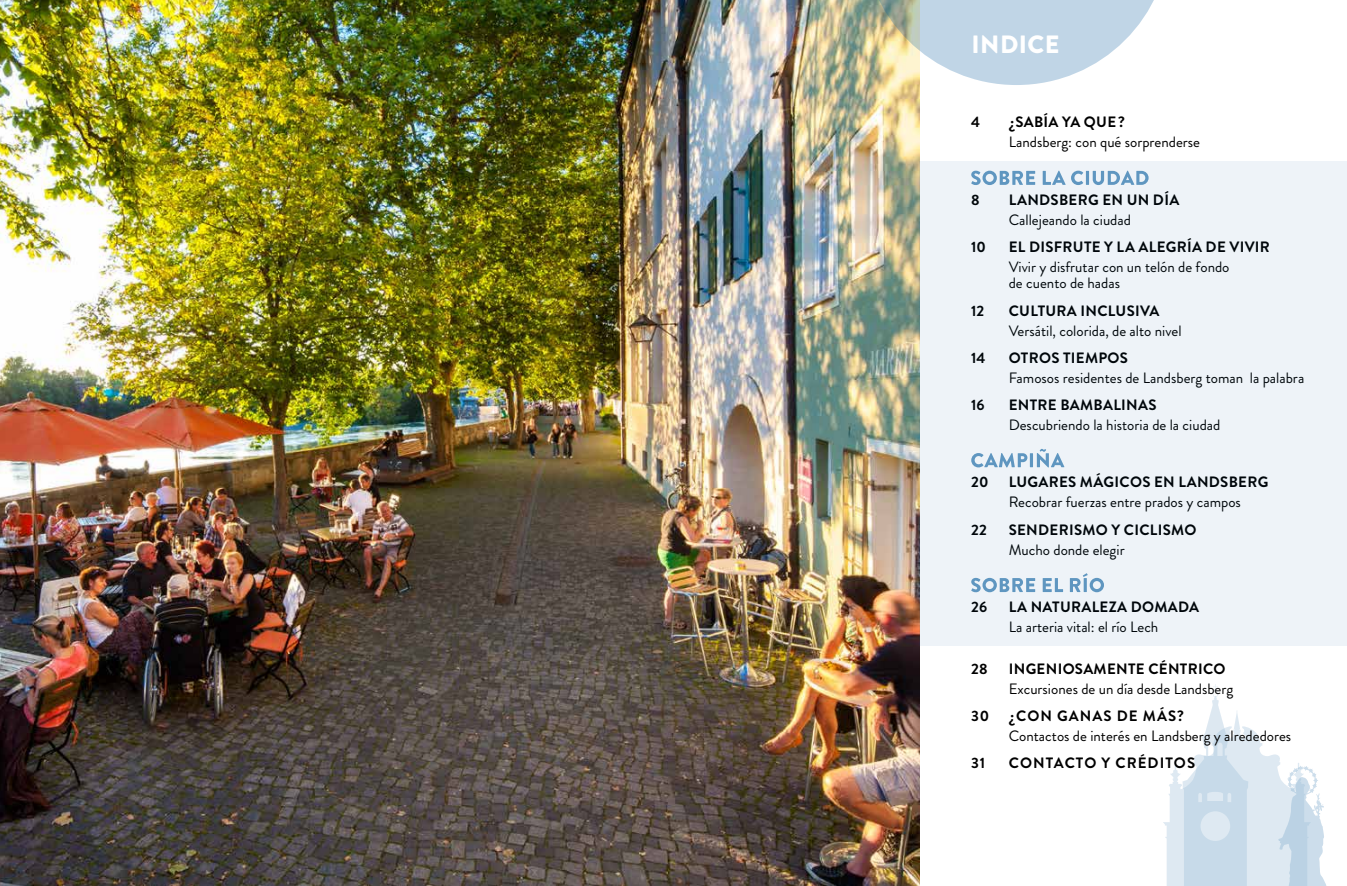
<style>
.page{position:relative;width:1347px;height:886px;background:#fff}
.page>*{position:absolute;margin:0;border:0;box-sizing:border-box;transform-origin:0 0}
.t1{font:900 25px "Brandon Grotesque";letter-spacing:.02em;color:#fff}
.t2{font:15px/16.2px "Brandon Grotesque";color:#000}
.t3{font:700 15px "Brandon Grotesque";letter-spacing:.02em;color:#000}
.t4{font:700 15px "Brandon Grotesque";letter-spacing:.07em;color:#000}
</style>
<div class="page">
<img style="left:0;top:0;width:919px;height:886px">
<svg style="left:1163px;top:684px;width:164px;height:202px"></svg>
<svg style="left:863px;top:0;width:291px;height:85px"></svg>
<div style="left:919px;top:161px;width:427px;height:485px;background:#eef3f8"></div>
<h1 class="t1" style="left:971px;top:27px;width:90px">INDICE</h1>
<p class="t3" style="left:971px;top:112px;width:10px">4</p>
<p class="t3" style="left:1008px;top:112px;width:118px">¿SABÍA YA QUE?</p>
<p class="t2" style="left:1008px;top:134px;width:193px">Landsberg: con qué sorprenderse</p>
<p class="t3" style="left:971px;top:189px;width:10px">8</p>
<p class="t3" style="left:1008px;top:189px;width:172px">LANDSBERG EN UN DÍA</p>
<p class="t2" style="left:1008px;top:212px;width:124px">Callejeando la ciudad</p>
<p class="t3" style="left:971px;top:236px;width:16px">10</p>
<p class="t3" style="left:1008px;top:236px;width:263px">EL DISFRUTE Y LA ALEGRÍA DE VIVIR</p>
<p class="t2" style="left:1008px;top:259px;width:222px">Vivir y disfrutar con un telón de fondo de cuento de hadas</p>
<p class="t3" style="left:971px;top:300px;width:15px">12</p>
<p class="t3" style="left:1008px;top:300px;width:152px">CULTURA INCLUSIVA</p>
<p class="t2" style="left:1008px;top:322px;width:174px">Versátil, colorida, de alto nivel</p>
<p class="t3" style="left:971px;top:347px;width:16px">14</p>
<p class="t3" style="left:1008px;top:347px;width:121px">OTROS TIEMPOS</p>
<p class="t2" style="left:1008px;top:369px;width:297px">Famosos residentes de Landsberg toman la palabra</p>
<p class="t3" style="left:971px;top:394px;width:15px">16</p>
<p class="t3" style="left:1008px;top:394px;width:149px">ENTRE BAMBALINAS</p>
<p class="t2" style="left:1008px;top:417px;width:213px">Descubriendo la historia de la ciudad</p>
<p class="t3" style="left:971px;top:472px;width:19px">20</p>
<p class="t3" style="left:1008px;top:472px;width:261px">LUGARES MÁGICOS EN LANDSBERG</p>
<p class="t2" style="left:1008px;top:494px;width:234px">Recobrar fuerzas entre prados y campos</p>
<p class="t3" style="left:971px;top:519px;width:17px">22</p>
<p class="t3" style="left:1008px;top:519px;width:189px">SENDERISMO Y CICLISMO</p>
<p class="t2" style="left:1008px;top:541px;width:117px">Mucho donde elegir</p>
<p class="t3" style="left:971px;top:597px;width:17px">26</p>
<p class="t3" style="left:1008px;top:597px;width:192px">LA NATURALEZA DOMADA</p>
<p class="t2" style="left:1008px;top:619px;width:151px">La arteria vital: el río Lech</p>
<p class="t3" style="left:971px;top:658px;width:18px">28</p>
<p class="t3" style="left:1008px;top:658px;width:218px">INGENIOSAMENTE CÉNTRICO</p>
<p class="t2" style="left:1008px;top:680px;width:226px">Excursiones de un día desde Landsberg</p>
<p class="t3" style="left:971px;top:705px;width:19px">30</p>
<p class="t4" style="left:1008px;top:705px;width:177px">¿CON GANAS DE MÁS?</p>
<p class="t2" style="left:1008px;top:727px;width:284px">Contactos de interés en Landsberg y alrededores</p>
<p class="t3" style="left:971px;top:752px;width:15px">31</p>
<p class="t4" style="left:1008px;top:752px;width:188px">CONTACTO Y CRÉDITOS</p>
</div>
